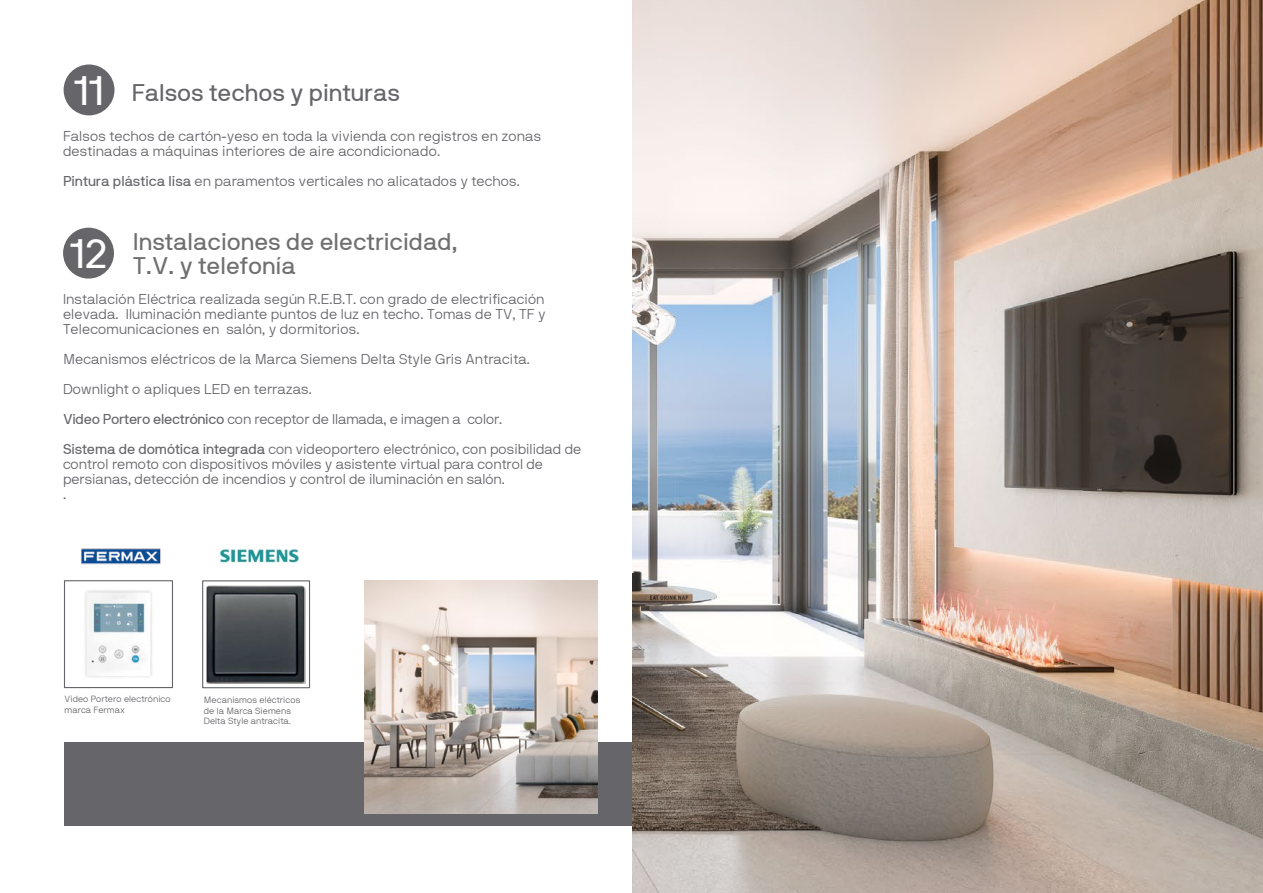
<style>
.page{position:relative;width:1263px;height:893px;background:#fff}
.page>*{position:absolute;margin:0;border:0;box-sizing:border-box;transform-origin:0 0}
.t1{font:41.1px "NB International Regular Webfont";color:#fff}
.t2{font:24px/24px "NB International Regular Webfont";color:#706f6f}
.t3{font:24px "NB International Regular Webfont";color:#65656a}
.t4{font:14.25px/15px "NB International Light Webfont";color:#65656a}
.t5{font:9px/10.5px "NB International Light Webfont";color:#65656a}
.s1{font-family:"NB International Regular Webfont"}
.s2{font-size:41.1px;color:#fff}
</style>
<div class="page">
<div style="left:64px;top:742px;width:570px;height:83px;background:#65656a"></div>
<div style="left:64px;top:580px;width:109px;height:108px;border:1px solid #65666b"></div>
<div style="left:64px;top:64px;width:50px;height:51px;background:#65656a;border-radius:50%"></div>
<div style="left:63px;top:228px;width:51px;height:51px;background:#65656a;border-radius:50%"></div>
<img style="left:632px;top:0;width:631px;height:893px">
<img style="left:364px;top:580px;width:234px;height:234px">
<img style="left:85px;top:590px;width:67px;height:87px">
<svg style="left:206px;top:586px;width:100px;height:98px"></svg>
<div style="left:202px;top:580px;width:108px;height:108px;border:1px solid #65666b"></div>
<img style="left:207px;top:585px;width:98px;height:98px">
<img style="left:219px;top:548px;width:82px;height:15px">
<img style="left:81px;top:548px;width:80px;height:17px">
<h1 class="t1" style="left:74px;top:67px;width:32px">11</h1>
<h2 class="t3" style="left:132px;top:80px;width:269px">Falsos techos y pinturas</h2>
<p class="t4" style="left:63px;top:128px;width:480px">Falsos techos de cartón-yeso en toda la vivienda con registros en zonas destinadas a máquinas interiores de aire acondicionado.</p>
<p class="t4" style="left:63px;top:173px;width:458px"><span class="s1">Pintura plástica lisa</span> en paramentos verticales no alicatados y techos.</p>
<h2 class="t2" style="left:133px;top:230px;width:326px;text-indent:-63px"><span class="s2">12</span> Instalaciones de electricidad,<br>T.V. y telefonía</h2>
<p class="t4" style="left:63px;top:291px;width:484px;text-align:justify">Instalación Eléctrica realizada según R.E.B.T. con grado de electrificación elevada. Iluminación mediante puntos de luz en techo. Tomas de TV, TF y Telecomunicaciones en salón, y dormitorios.</p>
<p class="t4" style="left:63px;top:344px;width:520px;line-height:30px">Mecanismos eléctricos de la Marca Siemens Delta Style Gris Antracita.<br>Downlight o apliques LED en terrazas.<br><span class="s1">Video Portero electrónico</span> con receptor de llamada, e imagen a color.<br><span class="s1">Sistema de domótica integrada</span> con videoportero electrónico, con posibilidad de</p>
<p class="t4" style="left:63px;top:456px;width:482px">control remoto con dispositivos móviles y asistente virtual para control de persianas, detección de incendios y control de iluminación en salón.<br>.</p>
<p class="t5" style="left:64px;top:694px;width:108px">Video Portero electrónico marca Fermax</p>
<p class="t5" style="left:204px;top:695px;width:98px">Mecanismos eléctricos de la Marca Siemens<br>Delta Style antracita.</p>
</div>
